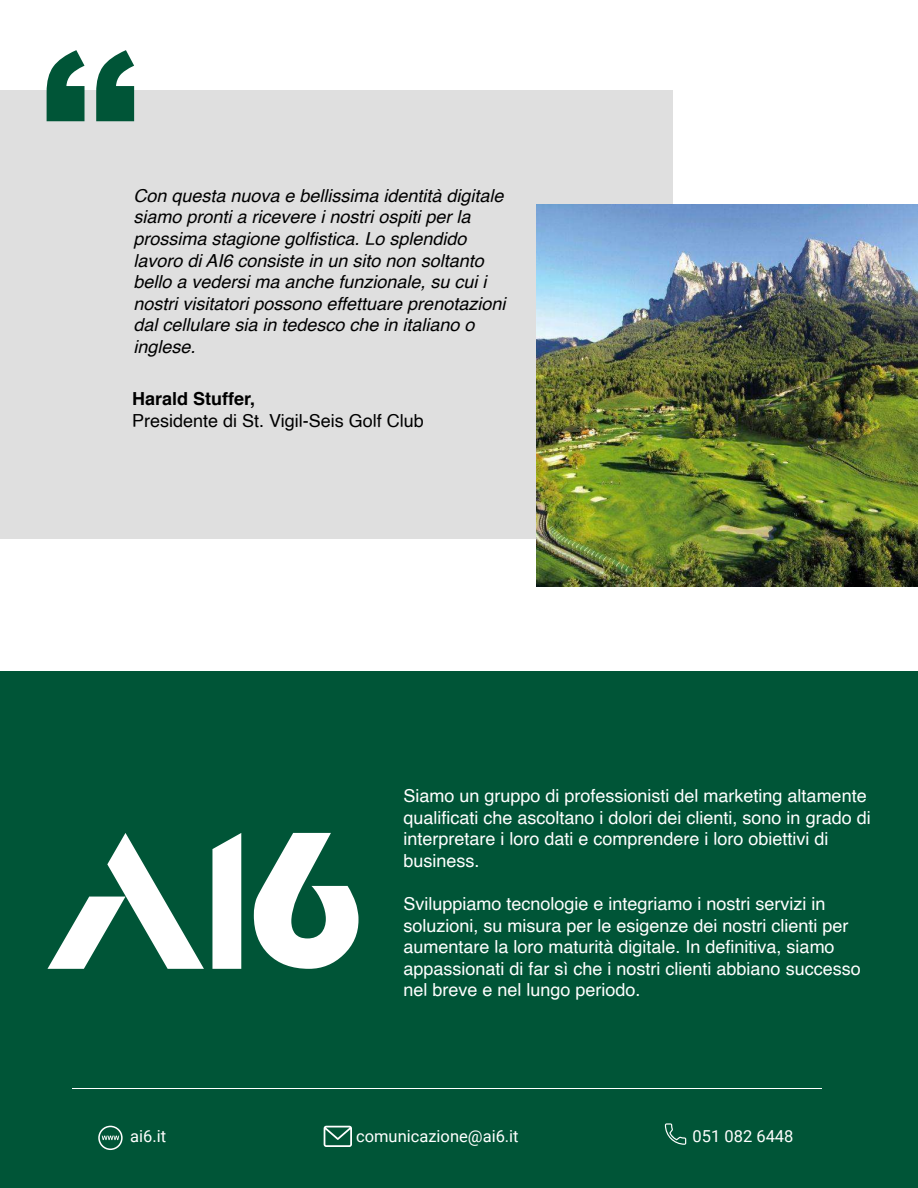
<style>
.page{position:relative;width:918px;height:1188px;background:#fff}
.page>*{position:absolute;margin:0;border:0;box-sizing:border-box;transform-origin:0 0}
.t1{font:900 178.5px "Arial";color:#005537}
.t2{font:18px/21.6px "Helvetica";color:#fff}
.t3{font:italic 18px/21.6px "Helvetica";color:#000}
.t4{font:18px "Helvetica";color:#000}
.t5{font:700 18px "Helvetica";color:#000}
.t6{font:16.5px "Roboto";color:#fff}
.t7{font:16.5px "Myriad Pro";color:#fff}
</style>
<div class="page">
<div style="left:0;top:671px;width:918px;height:517px;background:#005537"></div>
<svg style="left:47px;top:833px;width:157px;height:136px"></svg>
<svg style="left:254px;top:833px;width:104px;height:136px"></svg>
<svg style="left:212px;top:833px;width:29px;height:136px;background:#ebf2ef"></svg>
<div style="left:0;top:91px;width:673px;height:448px;background:#dfdfdf"></div>
<img style="left:537px;top:205px;width:381px;height:381px">
<hr style="left:72px;top:1088px;width:750px;height:1px;background:#fff">
<svg style="left:665px;top:1123px;width:21px;height:22px"></svg>
<svg style="left:324px;top:1126px;width:28px;height:21px"></svg>
<svg style="left:98px;top:1126px;width:25px;height:24px"></svg>
<h1 class="t1" style="left:40px;top:-13px;width:101px">‘‘</h1>
<p class="t3" style="left:134px;top:185px;width:373px">Con questa nuova e bellissima identità digitale siamo pronti a ricevere i nostri ospiti per la prossima stagione golfistica. Lo splendido lavoro di AI6 consiste in un sito non soltanto bello a vedersi ma anche funzionale, su cui i nostri visitatori possono effettuare prenotazioni dal cellulare sia in tedesco che in italiano o inglese.</p>
<p class="t5" style="left:132px;top:384px;width:125px">Harald Stuffer,</p>
<p class="t4" style="left:132px;top:406px;width:293px">Presidente di St. Vigil-Seis Golf Club</p>
<p class="t2" style="left:403px;top:785px;width:469px">Siamo un gruppo di professionisti del marketing altamente qualificati che ascoltano i dolori dei clienti, sono in grado di interpretare i loro dati e comprendere i loro obiettivi di business.</p>
<p class="t2" style="left:403px;top:893px;width:459px">Sviluppiamo tecnologie e integriamo i nostri servizi in soluzioni, su misura per le esigenze dei nostri clienti per aumentare la loro maturità digitale. In definitiva, siamo appassionati di far sì che i nostri clienti abbiano successo nel breve e nel lungo periodo.</p>
<p class="t6" style="left:130px;top:1124px;width:38px">ai6.it</p>
<p class="t7" style="left:324px;top:1126px;width:188px">https://www.ai6. t/cont ct/</p>
<p class="t6" style="left:356px;top:1124px;width:164px">comunicazione@ai6.it</p>
<p class="t6" style="left:693px;top:1124px;width:102px">051 082 6448</p>
</div>
